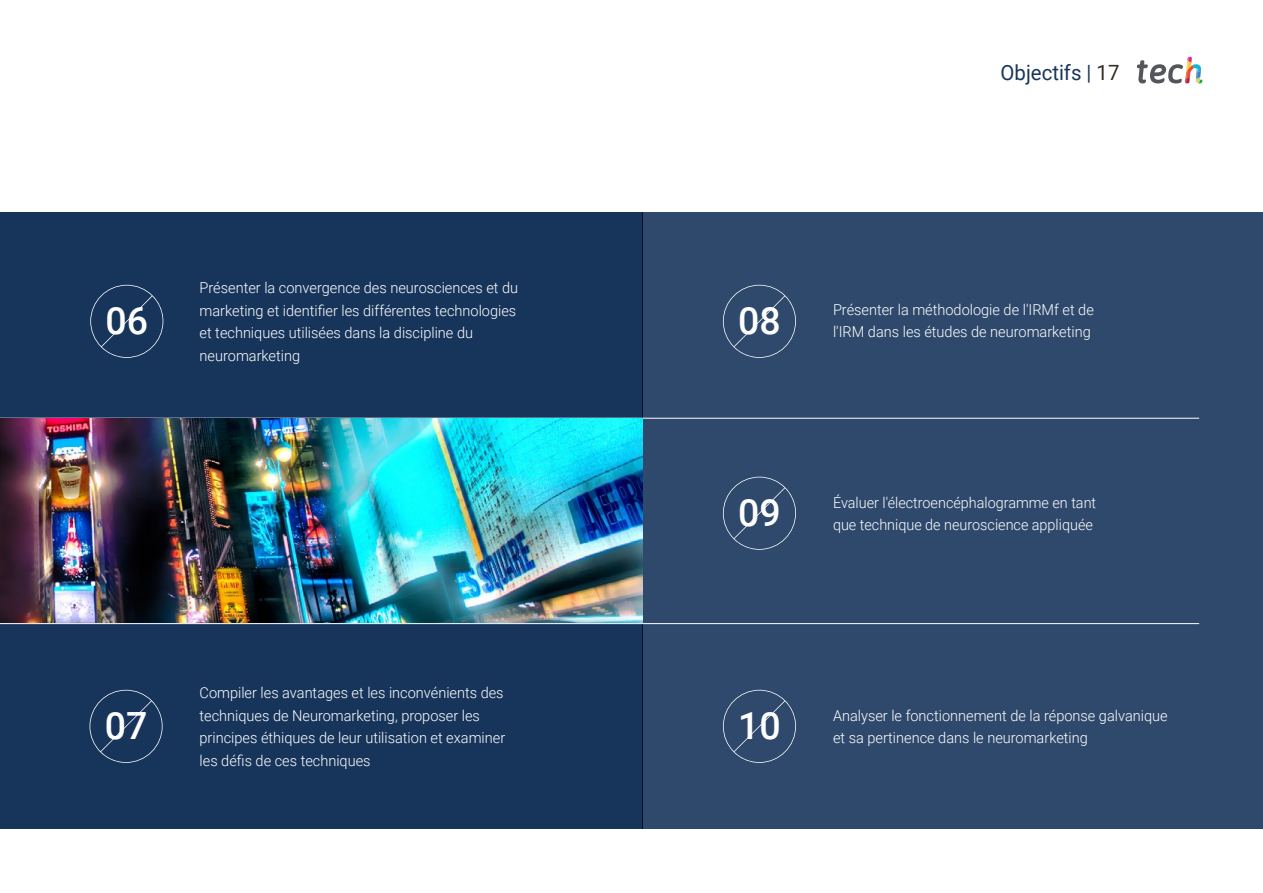
<style>
.page{position:relative;width:1263px;height:893px;background:#fff}
.page>*{position:absolute;margin:0;border:0;box-sizing:border-box;transform-origin:0 0}
.t1{font:500 37.5px "Roboto";color:#fff}
.t2{font:21px "Roboto";color:#1a355c}
.t3{font:300 15px/22.5px "Roboto";color:#fff}
.t4{font:300 15px/22.5px "Roboto";color:#fff;scale:.96 1}
.s1{color:#312e20}
</style>
<div class="page">
<div style="left:0;top:213px;width:642px;height:616px;background:#17355b"></div>
<div style="left:642px;top:213px;width:621px;height:616px;background:#2e496b"></div>
<svg style="left:90px;top:285px;width:73px;height:73px"></svg>
<svg style="left:90px;top:690px;width:73px;height:73px"></svg>
<svg style="left:723px;top:477px;width:73px;height:73px"></svg>
<svg style="left:723px;top:690px;width:73px;height:73px"></svg>
<hr style="left:0;top:418px;width:1199px;height:1px;background:#fff">
<hr style="left:0;top:623px;width:1199px;height:1px;background:#fff">
<svg style="left:1137px;top:57px;width:65px;height:27px"></svg>
<svg style="left:723px;top:285px;width:73px;height:73px"></svg>
<img style="left:0;top:419px;width:642px;height:204px">
<h1 class="t1" style="left:106px;top:294px;width:44px">06</h1>
<p class="t3" style="left:200px;top:276px;width:320px">Présenter la convergence des neurosciences et du marketing et identifier les différentes technologies et techniques utilisées dans la discipline du neuromarketing</p>
<h1 class="t1" style="left:105px;top:699px;width:44px">07</h1>
<p class="t3" style="left:200px;top:681px;width:307px">Compiler les avantages et les inconvénients des techniques de Neuromarketing, proposer les principes éthiques de leur utilisation et examiner les défis de ces techniques</p>
<h2 class="t2" style="left:1000px;top:57px;width:120px">Objectifs | <span class="s1">17</span></h2>
<h1 class="t1" style="left:738px;top:294px;width:44px">08</h1>
<p class="t3" style="left:833px;top:298px;width:262px">Présenter la méthodologie de l'IRMf et de</p>
<p class="t3" style="left:833px;top:320px;width:259px">l'IRM dans les études de neuromarketing</p>
<h1 class="t1" style="left:738px;top:486px;width:44px">09</h1>
<p class="t4" style="left:833px;top:490px;width:276px">Évaluer l'électroencéphalogramme en tant que technique de neuroscience appliquée</p>
<h1 class="t1" style="left:738px;top:699px;width:44px">10</h1>
<p class="t3" style="left:833px;top:703px;width:336px">Analyser le fonctionnement de la réponse galvanique et sa pertinence dans le neuromarketing</p>
</div>
